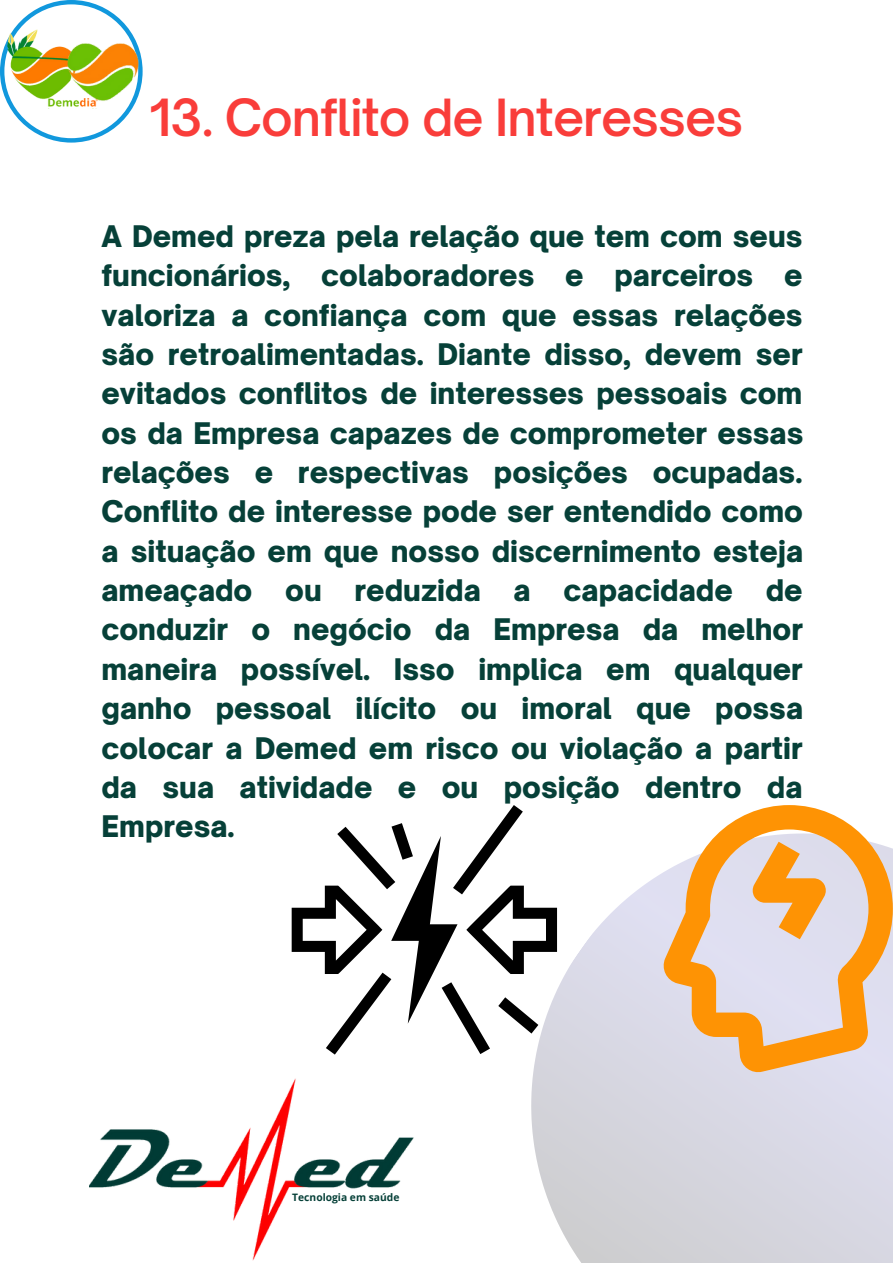
<style>
.page{position:relative;width:893px;height:1264px;background:#fff}
.page>*{position:absolute;margin:0;border:0;box-sizing:border-box;transform-origin:0 0}
.t1{font:600 49.05px "Open Sauce One";letter-spacing:-.02em;color:#f93d3a}
.t2{font:900 28.5px/39.3px "Open Sauce One";color:#064038;text-align:justify}
.t3{font:700 10.2px "Open Sans";color:#064038}
</style>
<div class="page">
<svg style="left:531px;top:874px;width:361px;height:388px;background:#d9d9e3"></svg>
<svg style="left:291px;top:805px;width:266px;height:249px"></svg>
<svg style="left:660px;top:805px;width:232px;height:269px;background:#ebc8a4"></svg>
<svg style="left:752px;top:841px;width:74px;height:98px;background:#ecba80"></svg>
<img style="left:89px;top:1078px;width:325px;height:183px">
<svg style="left:0;top:0;width:143px;height:143px"></svg>
<h1 class="t1" style="left:149px;top:87px;width:595px">13. Conflito de Interesses</h1>
<p class="t2" style="left:101px;top:216px;width:703px">A Demed preza pela relação que tem com seus funcionários, colaboradores e parceiros e valoriza a confiança com que essas relações são retroalimentadas. Diante disso, devem ser evitados conflitos de interesses pessoais com os da Empresa capazes de comprometer essas relações e respectivas posições ocupadas.<br>Conflito de interesse pode ser entendido como a situação em que nosso discernimento esteja ameaçado ou reduzida a capacidade de conduzir o negócio da Empresa da melhor maneira possível. Isso implica em qualquer ganho pessoal ilícito ou imoral que possa colocar a Demed em risco ou violação a partir da sua atividade e ou posição dentro da Empresa.</p>
<p class="t3" style="left:292px;top:1190px;width:109px">Tecnologia em saúde</p>
</div>
